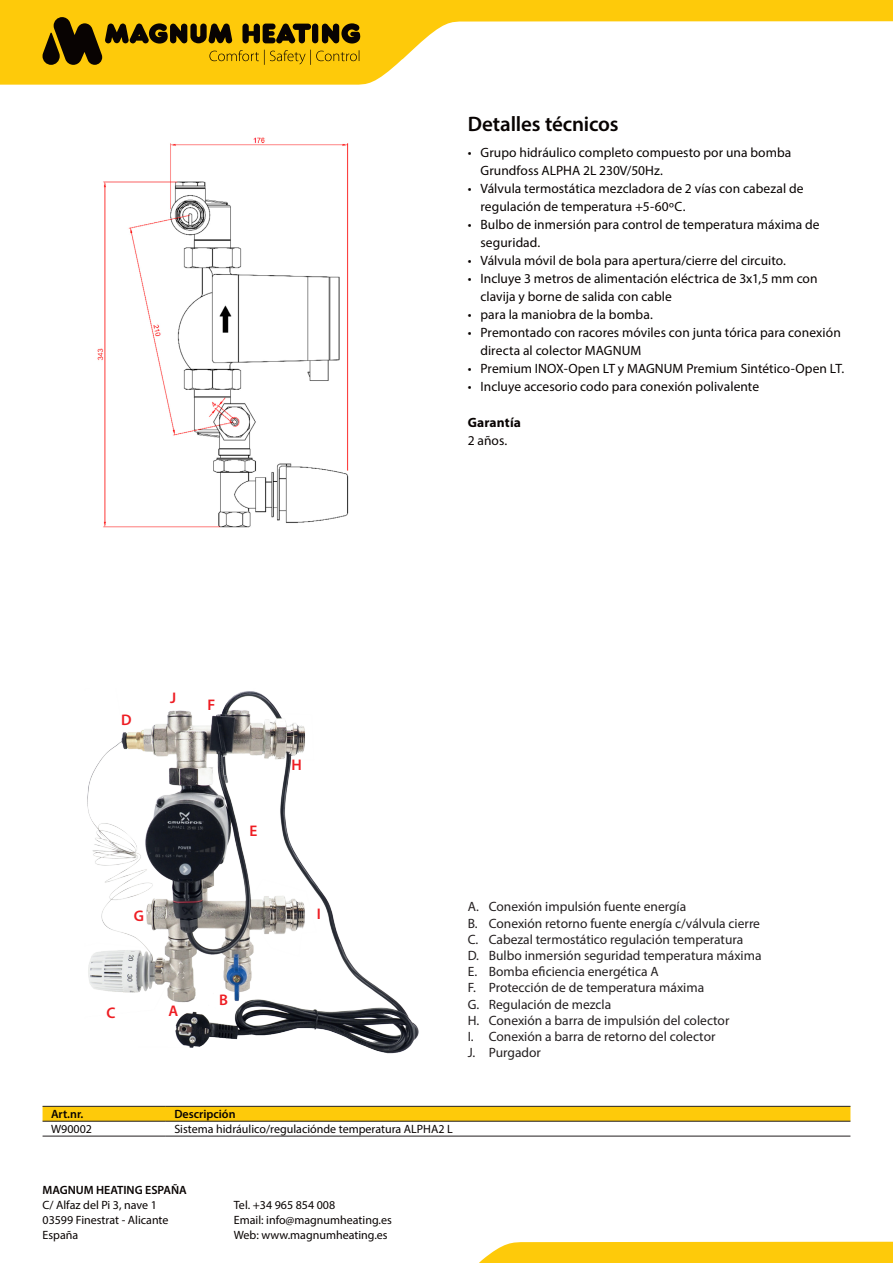
<style>
.page{position:relative;width:893px;height:1263px;background:#fff}
.page>*{position:absolute;margin:0;border:0;box-sizing:border-box;transform-origin:0 0}
.t1{font:600 21px "Myriad Pro";letter-spacing:-.01em;color:#080302}
.t2{font:600 15.45px "Myriad Pro";color:#ee1d23}
.t3{font:13.5px/18px "Myriad Pro";letter-spacing:.005em;color:#080302}
.t4{font:13.5px "Myriad Pro";color:#231f20}
.t5{font:700 13.5px "Myriad Pro";letter-spacing:.01em;color:#080302}
.t6{font:12px/15px "Myriad Pro";color:#080302}
.t7{font:600 12px "Myriad Pro";color:#080302}
</style>
<div class="page">
<div style="left:479px;top:1242px;width:414px;height:21px;background:#feca0a"></div>
<svg style="left:0;top:0;width:892px;height:85px"></svg>
<svg style="left:43px;top:17px;width:317px;height:48px;background:#a78407"></svg>
<svg style="left:892px;top:0;width:1px;height:22px"></svg>
<svg style="left:43px;top:1107px;width:807px;height:14px;background:#f9c60a"></svg>
<hr style="left:43px;top:1106px;width:123px;height:1px;background:#231f20">
<hr style="left:166px;top:1106px;width:684px;height:1px;background:#231f20">
<hr style="left:43px;top:1121px;width:123px;height:1px;background:#231f20">
<hr style="left:166px;top:1121px;width:684px;height:1px;background:#231f20">
<hr style="left:43px;top:1136px;width:123px;height:1px;background:#231f20">
<hr style="left:166px;top:1136px;width:684px;height:1px;background:#231f20">
<img style="left:87px;top:691px;width:332px;height:363px">
<img style="left:97px;top:137px;width:252px;height:391px">
<p class="t1" style="left:468px;top:111px;width:152px">Detalles técnicos</p>
<p class="t3" style="left:480px;top:143px;width:312px;text-indent:-13px">• Grupo hidráulico completo compuesto por una bomba<br>Grundfoss ALPHA 2L 230V/50Hz.</p>
<p class="t3" style="left:480px;top:179px;width:325px;text-indent:-13px">• Válvula termostática mezcladora de 2 vías con cabezal de regulación de temperatura +5-60ºC.</p>
<p class="t3" style="left:480px;top:215px;width:341px;text-indent:-13px">• Bulbo de inmersión para control de temperatura máxima de seguridad.</p>
<p class="t3" style="left:468px;top:251px;width:320px">• Válvula móvil de bola para apertura/cierre del circuito.</p>
<p class="t3" style="left:480px;top:269px;width:339px;text-indent:-13px">• Incluye 3 metros de alimentación eléctrica de 3x1,5 mm con clavija y borne de salida con cable</p>
<p class="t3" style="left:468px;top:305px;width:187px">• para la maniobra de la bomba.</p>
<p class="t3" style="left:480px;top:323px;width:362px;text-indent:-13px">• Premontado con racores móviles con junta tórica para conexión directa al colector MAGNUM</p>
<p class="t3" style="left:468px;top:359px;width:378px">• Premium INOX-Open LT y MAGNUM Premium Sintético-Open LT.</p>
<p class="t3" style="left:468px;top:377px;width:293px">• Incluye accesorio codo para conexión polivalente</p>
<p class="t5" style="left:468px;top:413px;width:55px">Garantía</p>
<p class="t3" style="left:468px;top:431px;width:41px">2 años.</p>
<p class="t2" style="left:121px;top:710px;width:12px">D</p>
<p class="t2" style="left:170px;top:688px;width:8px">J</p>
<p class="t2" style="left:207px;top:695px;width:9px">F</p>
<p class="t2" style="left:250px;top:821px;width:9px">E</p>
<p class="t2" style="left:291px;top:754px;width:12px">H</p>
<p class="t2" style="left:134px;top:906px;width:12px">G</p>
<p class="t2" style="left:106px;top:1003px;width:11px">C</p>
<p class="t2" style="left:168px;top:1001px;width:11px">A</p>
<p class="t2" style="left:219px;top:990px;width:10px">B</p>
<p class="t2" style="left:317px;top:904px;width:6px">I</p>
<p class="t4" style="left:468px;top:898px;width:220px">A. Conexión impulsión fuente energía</p>
<p class="t4" style="left:468px;top:915px;width:294px">B. Conexión retorno fuente energía c/válvula cierre</p>
<p class="t4" style="left:468px;top:931px;width:277px">C. Cabezal termostático regulación temperatura</p>
<p class="t4" style="left:468px;top:947px;width:295px">D. Bulbo inmersión seguridad temperatura máxima</p>
<p class="t4" style="left:468px;top:963px;width:192px">E. Bomba eficiencia energética A</p>
<p class="t4" style="left:468px;top:979px;width:238px">F. Protección de de temperatura máxima</p>
<p class="t4" style="left:468px;top:996px;width:145px">G. Regulación de mezcla</p>
<p class="t4" style="left:468px;top:1012px;width:263px">H. Conexión a barra de impulsión del colector</p>
<p class="t4" style="left:468px;top:1028px;width:249px">I. Conexión a barra de retorno del colector</p>
<p class="t4" style="left:468px;top:1044px;width:75px">J. Purgador</p>
<p class="t7" style="left:51px;top:1106px;width:34px">Art.nr.</p>
<p class="t7" style="left:174px;top:1106px;width:63px">Descripción</p>
<p class="t6" style="left:51px;top:1121px;width:42px">W90002</p>
<p class="t6" style="left:174px;top:1121px;width:280px">Sistema hidráulico/regulaciónde temperatura ALPHA2 L</p>
<p class="t7" style="left:43px;top:1182px;width:146px">MAGNUM HEATING ESPAÑA</p>
<p class="t6" style="left:43px;top:1197px;width:128px">C/ Alfaz del Pi 3, nave 1<br>03599 Finestrat - Alicante<br>España</p>
<p class="t6" style="left:234px;top:1197px;width:159px">Tel. +34 965 854 008<br>Email: info@magnumheating.es<br>Web: www.magnumheating.es</p>
</div>
